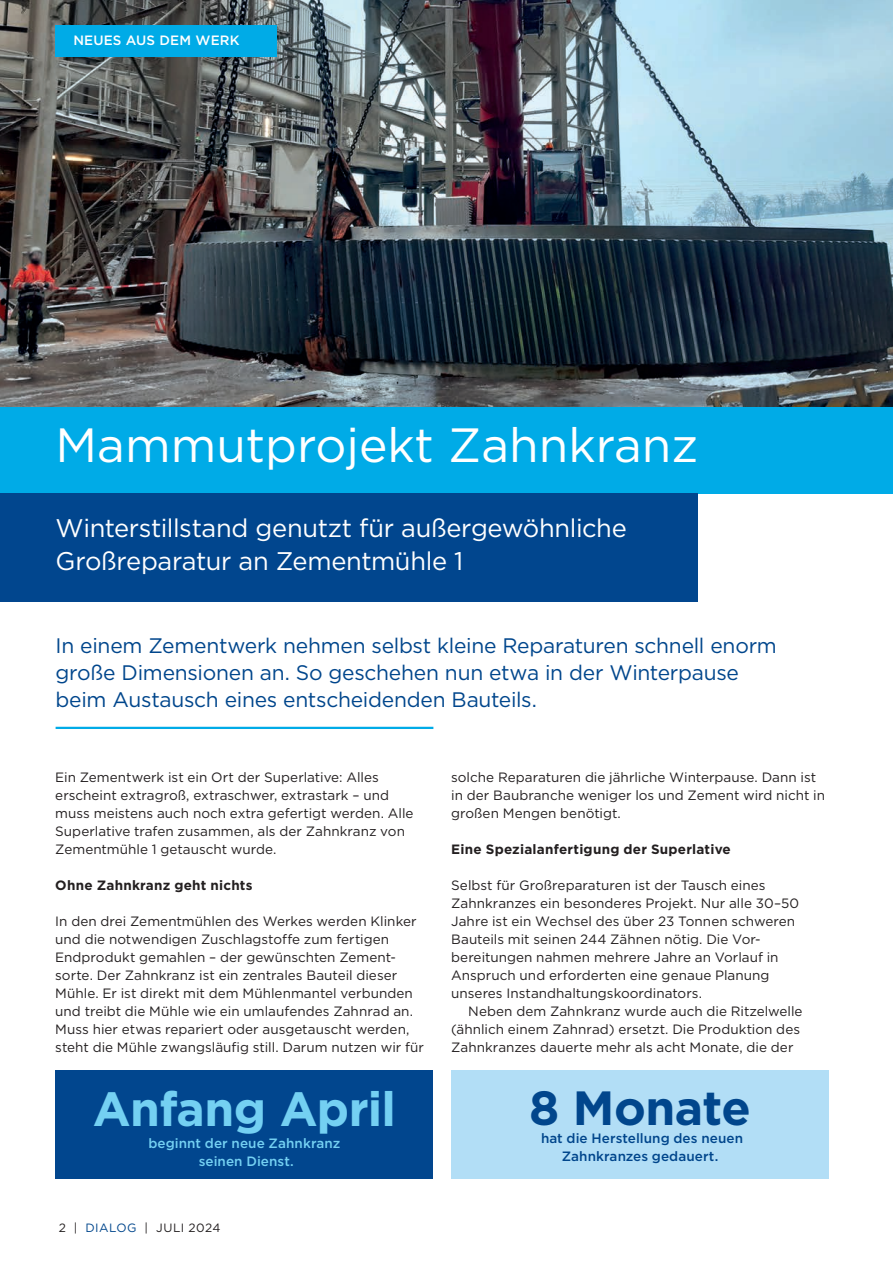
<style>
.page{position:relative;width:893px;height:1263px;background:#fff}
.page>*{position:absolute;margin:0;border:0;box-sizing:border-box;transform-origin:0 0}
.t1{font:48px "Gotham";color:#fff}
.t2{font:700 48px "Gotham";letter-spacing:-.015em;color:#74d0f2}
.t3{font:700 48px "Gotham";letter-spacing:-.01em;color:#01468c}
.t4{font:25.5px/33px "Gotham";letter-spacing:-.015em;color:#fff}
.t5{font:21px/27px "Gotham";letter-spacing:-.015em;color:#01468c}
.t6{font:13.5px/18px "Gotham";color:#231f20}
.t7{font:700 13.5px "Gotham";letter-spacing:.015em;color:#231f20}
.t8{font:500 13.5px/18px "Gotham";letter-spacing:.005em;color:#01468c;text-align:center}
.t9{font:500 13.5px/18px "Gotham";letter-spacing:.005em;color:#74d0f2;text-align:center}
.t10{font:500 13.5px "Gotham";letter-spacing:.01em;color:#fff}
.t11{font:12px "Gotham";letter-spacing:.035em;color:#231f20}
.s1{color:#01468c}
</style>
<div class="page">
<img style="left:0;top:0;width:893px;height:408px">
<div style="left:0;top:408px;width:893px;height:86px;background:#00abe7"></div>
<div style="left:0;top:494px;width:697px;height:108px;background:#01468e"></div>
<div style="left:451px;top:1070px;width:378px;height:108px;background:#b2def6"></div>
<div style="left:55px;top:1070px;width:378px;height:108px;background:#01468e"></div>
<div style="left:55px;top:26px;width:222px;height:31px;background:#00abe7"></div>
<hr style="left:56px;top:727px;width:377px;height:2px;background:#00abe7">
<p class="t10" style="left:73px;top:33px;width:168px">NEUES AUS DEM WERK</p>
<h1 class="t1" style="left:56px;top:419px;width:644px">Mammutprojekt Zahnkranz</h1>
<h2 class="t4" style="left:56px;top:510px;width:573px">Winterstillstand genutzt für außergewöhnliche<br>Großreparatur an Zementmühle 1</h2>
<h3 class="t5" style="left:56px;top:632px;width:723px">In einem Zementwerk nehmen selbst kleine Reparaturen schnell enorm große Dimensionen an. So geschehen nun etwa in der Winterpause beim Austausch eines entscheidenden Bauteils.</h3>
<p class="t6" style="left:55px;top:768px;width:360px">Ein Zementwerk ist ein Ort der Superlative: Alles erscheint extragroß, extraschwer, extrastark – und muss meistens auch noch extra gefertigt werden. Alle Superlative trafen zusammen, als der Zahnkranz von Zementmühle 1 getauscht wurde.</p>
<p class="t7" style="left:55px;top:877px;width:199px">Ohne Zahnkranz geht nichts</p>
<p class="t6" style="left:55px;top:912px;width:370px">In den drei Zementmühlen des Werkes werden Klinker und die notwendigen Zuschlagstoffe zum fertigen Endprodukt gemahlen – der gewünschten Zement&shy;sorte. Der Zahnkranz ist ein zentrales Bauteil dieser Mühle. Er ist direkt mit dem Mühlenmantel verbunden und treibt die Mühle wie ein umlaufendes Zahnrad an.<br>Muss hier etwas repariert oder ausgetauscht werden, steht die Mühle zwangsläufig still. Darum nutzen wir für</p>
<h1 class="t2" style="left:93px;top:1081px;width:304px">Anfang April</h1>
<p class="t9" style="left:148px;top:1134px;width:193px">beginnt der neue Zahnkranz seinen Dienst.</p>
<p class="t11" style="left:59px;top:1221px;width:163px">2 | <span class="s1">DIALOG</span> | JULI 2024</p>
<p class="t6" style="left:451px;top:768px;width:375px">solche Reparaturen die jährliche Winterpause. Dann ist in der Baubranche weniger los und Zement wird nicht in großen Mengen benötigt.</p>
<p class="t7" style="left:451px;top:841px;width:281px">Eine Spezialanfertigung der Superlative</p>
<p class="t6" style="left:451px;top:876px;width:349px">Selbst für Großreparaturen ist der Tausch eines Zahnkranzes ein besonderes Projekt. Nur alle 30–50<br>Jahre ist ein Wechsel des über 23 Tonnen schweren Bauteils mit seinen 244 Zähnen nötig. Die Vor&shy;bereitungen nahmen mehrere Jahre an Vorlauf in Anspruch und erforderten eine genaue Planung unseres Instandhaltungskoordinators.</p>
<p class="t6" style="left:451px;top:1002px;width:353px;text-indent:17px">Neben dem Zahnkranz wurde auch die Ritzelwelle (ähnlich einem Zahnrad) ersetzt. Die Produktion des<br>Zahnkranzes dauerte mehr als acht Monate, die der</p>
<h1 class="t3" style="left:529px;top:1081px;width:223px">8 Monate</h1>
<p class="t8" style="left:541px;top:1129px;width:204px">hat die Herstellung des neuen<br>Zahnkranzes gedauert.</p>
</div>
